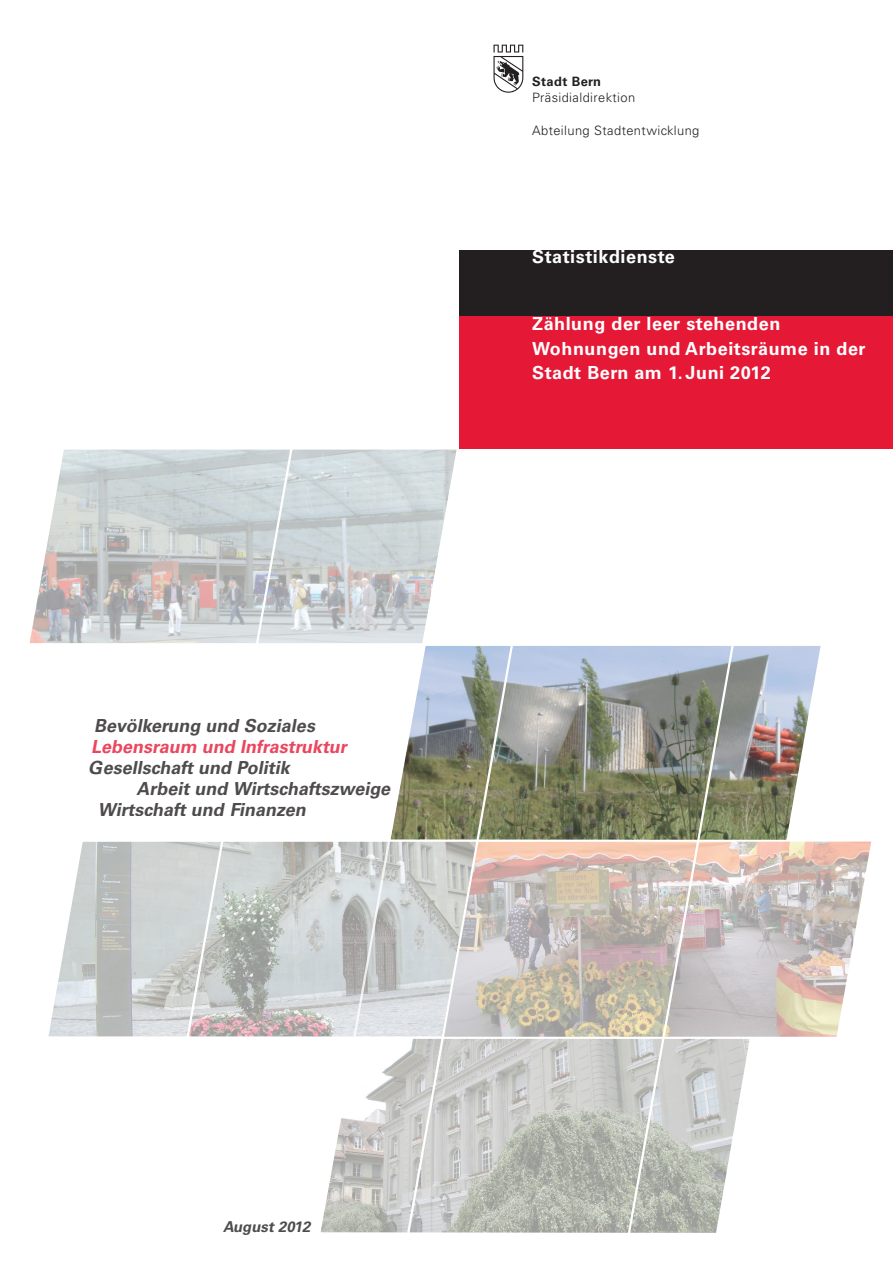
<style>
.page{position:relative;width:893px;height:1263px;background:#fff}
.page>*{position:absolute;margin:0;border:0;box-sizing:border-box;transform-origin:0 0}
.t1{font:italic 700 18px "Univers LT Std";color:#231f20}
.t2{font:700 18px/24.8px "Univers LT Std";letter-spacing:.03em;color:#fff}
.t3{font:italic 700 18px "Univers LT Std";color:#e51836}
.t4{font:italic 700 15px "Univers LT Std";color:#231f20}
.t5{font:300 12.9px "Univers LT Std";letter-spacing:.03em;color:#231f20}
.t6{font:700 12.9px "Univers LT Std";letter-spacing:.03em;color:#231f20}
</style>
<div class="page">
<img style="left:30px;top:450px;width:315px;height:193px">
<img style="left:48px;top:842px;width:297px;height:194px">
<img style="left:526px;top:646px;width:295px;height:194px">
<img style="left:321px;top:1039px;width:429px;height:194px">
<img style="left:526px;top:841px;width:345px;height:196px">
<svg style="left:400px;top:646px;width:126px;height:587px;background:#babab3"></svg>
<svg style="left:623px;top:646px;width:123px;height:587px;background:#b6b5ad"></svg>
<svg style="left:345px;top:448px;width:116px;height:630px"></svg>
<svg style="left:178px;top:449px;width:136px;height:588px"></svg>
<div style="left:459px;top:316px;width:434px;height:132px;background:#e51836"></div>
<div style="left:459px;top:250px;width:434px;height:66px;background:#231f20"></div>
<svg style="left:493px;top:45px;width:30px;height:48px"></svg>
<p class="t1" style="left:94px;top:715px;width:226px">Bevölkerung und Soziales</p>
<p class="t3" style="left:91px;top:736px;width:261px">Lebensraum und Infrastruktur</p>
<p class="t1" style="left:89px;top:757px;width:206px">Gesellschaft und Politik</p>
<p class="t1" style="left:136px;top:778px;width:259px">Arbeit und Wirtschaftszweige</p>
<p class="t1" style="left:98px;top:799px;width:213px">Wirtschaft und Finanzen</p>
<p class="t6" style="left:532px;top:74px;width:70px">Stadt Bern</p>
<p class="t5" style="left:532px;top:90px;width:105px">Präsidialdirektion</p>
<p class="t5" style="left:532px;top:123px;width:169px">Abteilung Stadtentwicklung</p>
<p class="t2" style="left:532px;top:245px;width:144px">Statistikdienste</p>
<p class="t2" style="left:532px;top:311px;width:335px">Zählung der leer stehenden<br>Wohnungen und Arbeitsräume in der<br>Stadt Bern am 1. Juni 2012</p>
<p class="t4" style="left:223px;top:1218px;width:92px">August 2012</p>
</div>
